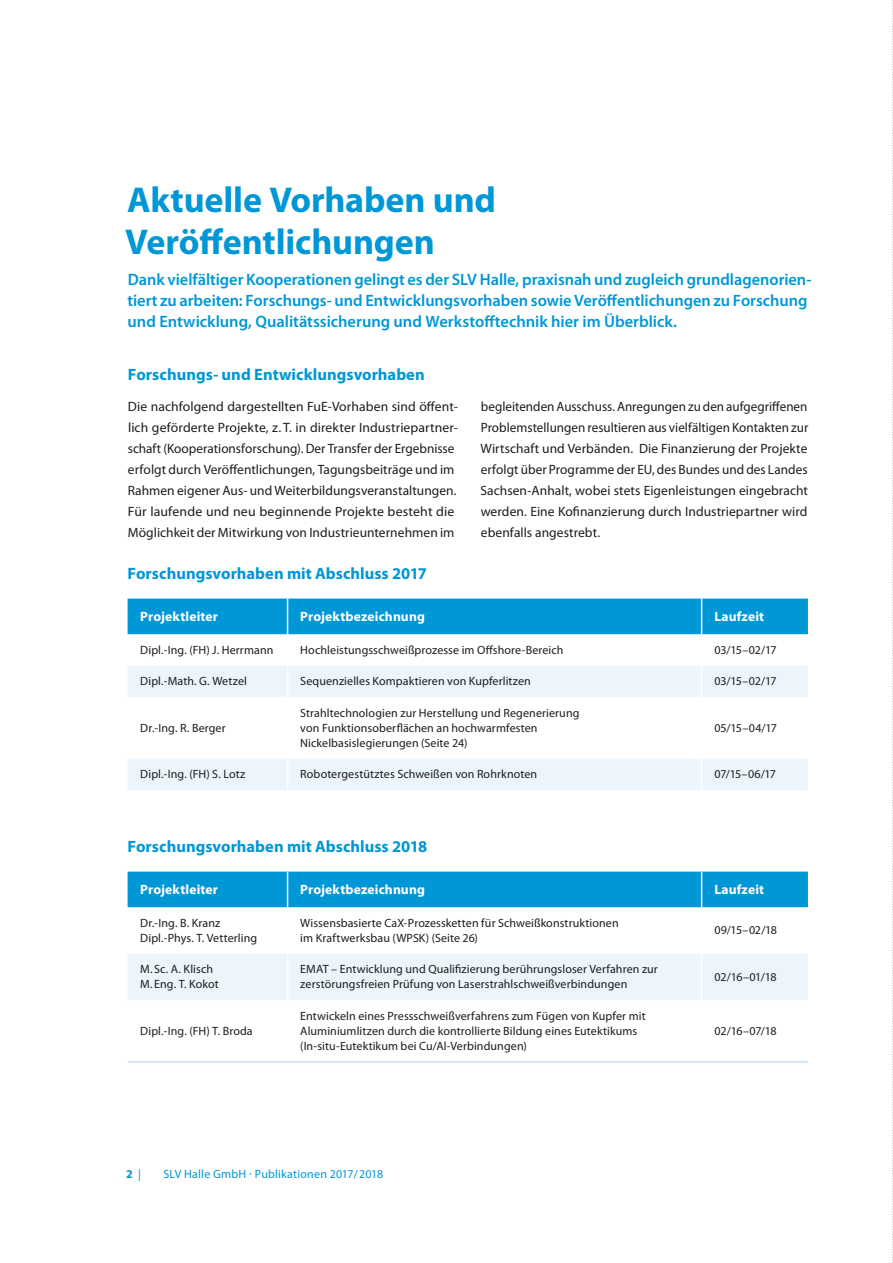
<style>
.page{position:relative;width:893px;height:1263px;background:#fff}
.page>*{position:absolute;margin:0;border:0;box-sizing:border-box;transform-origin:0 0}
.t1{font:700 36px/42px "Myriad Pro";letter-spacing:-.005em;color:#0097d7}
.t2{font:600 16.5px/21px "Myriad Pro";letter-spacing:-.005em;color:#0097d7}
.t3{font:700 16.5px "Myriad Pro";color:#0097d7}
.t4{font:13.5px/21px "Myriad Pro";letter-spacing:.005em;color:#1d1d1b}
.t5{font:700 13.5px "Myriad Pro";letter-spacing:.01em;color:#fff}
.t6{font:12px/15px "Myriad Pro";letter-spacing:.01em;color:#1d1d1b}
.t7{font:12px "Myriad Pro";letter-spacing:.015em;color:#0097d7}
.t8{font:700 12px "Myriad Pro";color:#0097d7}
.s1{font-weight:400}
</style>
<div class="page">
<div style="left:128px;top:598px;width:680px;height:36px;background:#0097d7"></div>
<svg style="left:128px;top:666px;width:680px;height:124px"></svg>
<hr style="left:287px;top:599px;width:1px;height:35px;background:#fff">
<hr style="left:701px;top:599px;width:1px;height:35px;background:#fff">
<hr style="left:287px;top:666px;width:1px;height:31px;background:#fff">
<hr style="left:701px;top:666px;width:1px;height:31px;background:#fff">
<hr style="left:287px;top:697px;width:1px;height:62px;background:#fff">
<hr style="left:701px;top:697px;width:1px;height:62px;background:#fff">
<hr style="left:287px;top:759px;width:1px;height:31px;background:#fff">
<hr style="left:701px;top:759px;width:1px;height:31px;background:#fff">
<div style="left:128px;top:872px;width:680px;height:35px;background:#0097d7"></div>
<div style="left:128px;top:954px;width:680px;height:46px;background:#edf5fc"></div>
<hr style="left:287px;top:872px;width:1px;height:35px;background:#fff">
<hr style="left:701px;top:872px;width:1px;height:35px;background:#fff">
<hr style="left:128px;top:1061px;width:160px;height:1px;background:#c7dff5">
<hr style="left:288px;top:1061px;width:414px;height:1px;background:#c7dff5">
<hr style="left:702px;top:1061px;width:106px;height:1px;background:#c7dff5">
<hr style="left:287px;top:954px;width:1px;height:46px;background:#fff">
<hr style="left:701px;top:954px;width:1px;height:46px;background:#fff">
<svg style="left:892px;top:0;width:1px;height:1263px"></svg>
<h1 class="t1" style="left:125px;top:179px;width:372px">Aktuelle Vorhaben und<br>Veröffentlichungen</h1>
<p class="t2" style="left:128px;top:269px;width:685px">Dank vielfältiger Kooperationen gelingt es der SLV Halle, praxisnah und zugleich grundlagenorien&shy;tiert zu arbeiten: Forschungs- und Entwicklungsvorhaben sowie Veröffentlichungen zu Forschung und Entwicklung, Qualitätssicherung und Werkstofftechnik hier im Überblick.</p>
<h2 class="t3" style="left:128px;top:365px;width:298px">Forschungs- und Entwicklungsvorhaben</h2>
<p class="t4" style="left:128px;top:396px;width:332px">Die nachfolgend dargestellten FuE-Vorhaben sind öffent&shy;lich geförderte Projekte, z. T. in direkter Industriepartner&shy;schaft (Kooperationsforschung). Der Transfer der Ergebnisse erfolgt durch Veröffentlichungen, Tagungsbeiträge und im Rahmen eigener Aus- und Weiterbildungsveranstaltungen.<br>Für laufende und neu beginnende Projekte besteht die Möglichkeit der Mitwirkung von Industrieunternehmen im</p>
<p class="t4" style="left:480px;top:396px;width:329px;text-align:justify">begleitenden Ausschuss. Anregungen zu den aufgegriffenen Problemstellungen resultieren aus vielfältigen Kontakten zur Wirtschaft und Verbänden. Die Finanzierung der Projekte erfolgt über Programme der EU, des Bundes und des Landes Sachsen-Anhalt, wobei stets Eigenleistungen eingebracht werden. Eine Kofinanzierung durch Industriepartner wird ebenfalls angestrebt.</p>
<h2 class="t3" style="left:128px;top:564px;width:301px">Forschungsvorhaben mit Abschluss 2017</h2>
<p class="t5" style="left:140px;top:609px;width:79px">Projektleiter</p>
<p class="t5" style="left:300px;top:609px;width:126px">Projektbezeichnung</p>
<p class="t5" style="left:714px;top:609px;width:51px">Laufzeit</p>
<p class="t6" style="left:140px;top:642px;width:135px">Dipl.-Ing. (FH) J. Herrmann</p>
<p class="t6" style="left:300px;top:642px;width:265px">Hochleistungsschweißprozesse im Offshore-Bereich</p>
<p class="t6" style="left:714px;top:642px;width:64px">03/15–02/17</p>
<p class="t6" style="left:140px;top:674px;width:108px">Dipl.-Math. G. Wetzel</p>
<p class="t6" style="left:300px;top:674px;width:232px">Sequenzielles Kompaktieren von Kupferlitzen</p>
<p class="t6" style="left:714px;top:674px;width:64px">03/15–02/17</p>
<p class="t6" style="left:140px;top:720px;width:87px">Dr.-Ing. R. Berger</p>
<p class="t6" style="left:300px;top:705px;width:281px">Strahltechnologien zur Herstellung und Regenerierung von Funktionsoberflächen an hochwarmfesten<br>Nickelbasislegierungen (Seite 24)</p>
<p class="t6" style="left:714px;top:720px;width:64px">05/15–04/17</p>
<p class="t6" style="left:140px;top:767px;width:106px">Dipl.-Ing. (FH) S. Lotz</p>
<p class="t6" style="left:300px;top:767px;width:238px">Robotergestütztes Schweißen von Rohrknoten</p>
<p class="t6" style="left:714px;top:767px;width:63px">07/15–06/17</p>
<h2 class="t3" style="left:128px;top:837px;width:301px">Forschungsvorhaben mit Abschluss 2018</h2>
<p class="t5" style="left:140px;top:882px;width:79px">Projektleiter</p>
<p class="t5" style="left:300px;top:882px;width:126px">Projektbezeichnung</p>
<p class="t5" style="left:714px;top:882px;width:51px">Laufzeit</p>
<p class="t6" style="left:140px;top:915px;width:118px">Dr.-Ing. B. Kranz<br>Dipl.-Phys. T. Vetterling</p>
<p class="t6" style="left:300px;top:915px;width:320px">Wissensbasierte CaX-Prozessketten für Schweißkonstruktionen im Kraftwerksbau (WPSK) (Seite 26)</p>
<p class="t6" style="left:714px;top:923px;width:64px">09/15–02/18</p>
<p class="t6" style="left:140px;top:962px;width:80px">M. Sc. A. Klisch<br>M. Eng. T. Kokot</p>
<p class="t6" style="left:300px;top:962px;width:359px">EMAT – Entwicklung und Qualifizierung berührungsloser Verfahren zur zerstörungsfreien Prüfung von Laserstrahlschweißverbindungen</p>
<p class="t6" style="left:714px;top:969px;width:64px">02/16–01/18</p>
<p class="t6" style="left:140px;top:1023px;width:114px">Dipl.-Ing. (FH) T. Broda</p>
<p class="t6" style="left:300px;top:1008px;width:347px">Entwickeln eines Pressschweißverfahrens zum Fügen von Kupfer mit<br>Aluminiumlitzen durch die kontrollierte Bildung eines Eutektikums (In-situ-Eutektikum bei Cu/Al-Verbindungen)</p>
<p class="t6" style="left:714px;top:1023px;width:64px">02/16–07/18</p>
<p class="t8" style="left:126px;top:1167px;width:16px">2 <span class="s1">|</span></p>
<p class="t7" style="left:164px;top:1167px;width:221px">SLV Halle GmbH · Publikationen 2017/2018</p>
</div>
